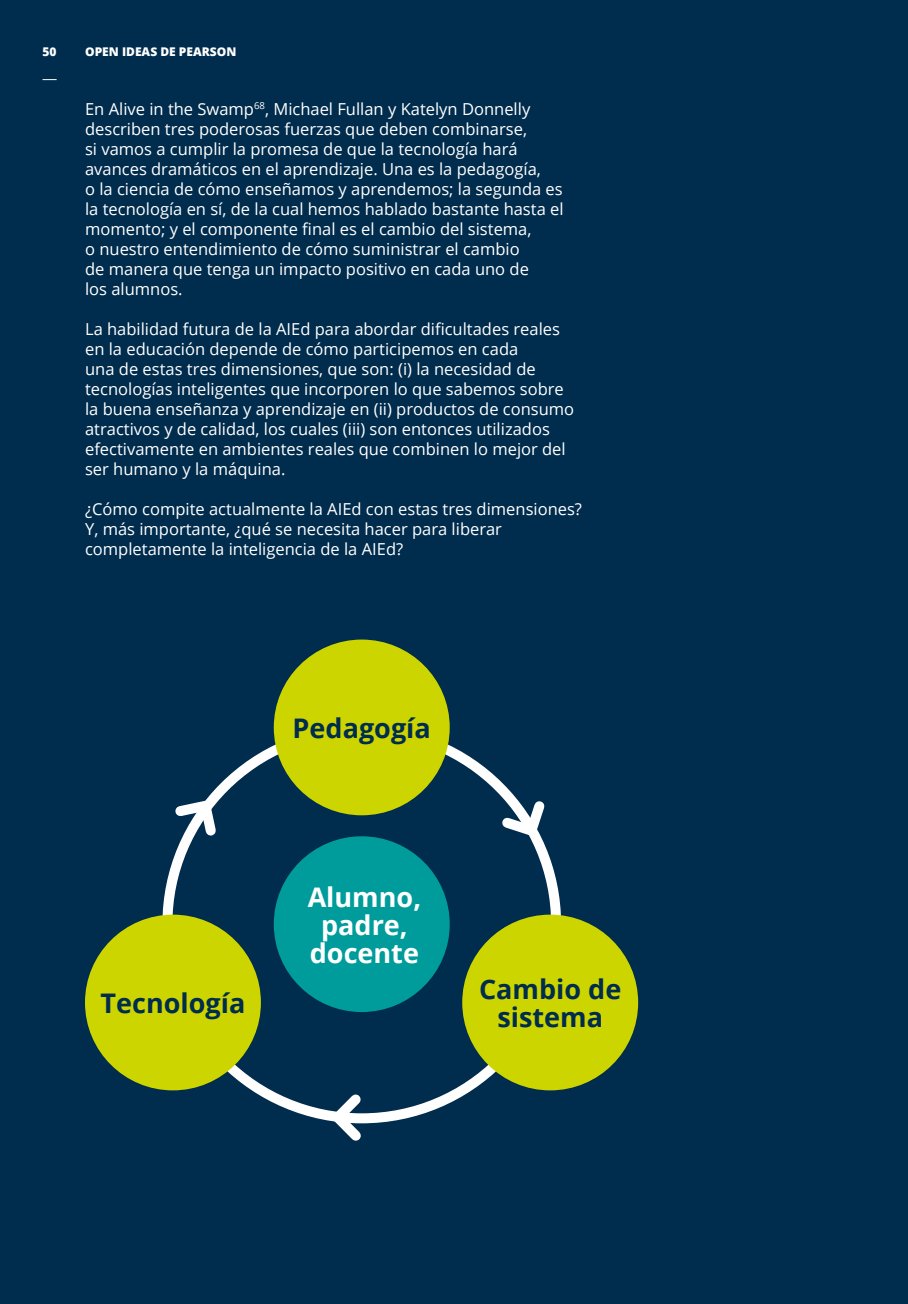
<style>
.page{position:relative;width:908px;height:1304px;background:#fff}
.page>*{position:absolute;margin:0;border:0;box-sizing:border-box;transform-origin:0 0}
.t1{font:700 27px/28px "Open Sans";color:#002c4d;text-align:center}
.t2{font:700 27px/28px "Open Sans";color:#fff;text-align:center}
.t3{font:16.4px/20px "Open Sans";color:#fff}
.t4{font:800 12px "Open Sans";color:#fff}
</style>
<div class="page">
<div style="left:0;top:0;width:907px;height:1304px;background:#002c4d"></div>
<svg style="left:43px;top:79px;width:14px;height:1px"></svg>
<div style="left:274px;top:836px;width:175px;height:176px;background:#009c9b;border-radius:50%"></div>
<div style="left:85px;top:915px;width:176px;height:175px;background:#cdd500;border-radius:50%"></div>
<div style="left:462px;top:915px;width:176px;height:175px;background:#cdd500;border-radius:50%"></div>
<svg style="left:499px;top:794px;width:46px;height:49px"></svg>
<svg style="left:175px;top:794px;width:47px;height:48px"></svg>
<svg style="left:323px;top:1094px;width:47px;height:47px"></svg>
<div style="left:274px;top:640px;width:175px;height:175px;background:#cdd500;border-radius:50%"></div>
<p class="t4" style="left:43px;top:42px;width:16px">50</p>
<p class="t4" style="left:85px;top:42px;width:153px">OPEN IDEAS DE PEARSON</p>
<p class="t3" style="left:85px;top:98px;width:480px">En Alive in the Swamp<sup>68</sup>, Michael Fullan y Katelyn Donnelly describen tres poderosas fuerzas que deben combinarse,<br>si vamos a cumplir la promesa de que la tecnología hará avances dramáticos en el aprendizaje. Una es la pedagogía,<br>o la ciencia de cómo enseñamos y aprendemos; la segunda es la tecnología en sí, de la cual hemos hablado bastante hasta el momento; y el componente final es el cambio del sistema,<br>o nuestro entendimiento de cómo suministrar el cambio<br>de manera que tenga un impacto positivo en cada uno de<br>los alumnos.</p>
<p class="t3" style="left:85px;top:318px;width:490px">La habilidad futura de la AIEd para abordar dificultades reales en la educación depende de cómo participemos en cada<br>una de estas tres dimensiones, que son: (i) la necesidad de tecnologías inteligentes que incorporen lo que sabemos sobre la buena enseñanza y aprendizaje en (ii) productos de consumo atractivos y de calidad, los cuales (iii) son entonces utilizados efectivamente en ambientes reales que combinen lo mejor del ser humano y la máquina.</p>
<p class="t3" style="left:85px;top:498px;width:498px">¿Cómo compite actualmente la AIEd con estas tres dimensiones?<br>Y, más importante, ¿qué se necesita hacer para liberar completamente la inteligencia de la AIEd?</p>
<h1 class="t1" style="left:292px;top:713px;width:140px">Pedagogía</h1>
<h1 class="t1" style="left:100px;top:988px;width:146px">Tecnología</h1>
<h1 class="t2" style="left:307px;top:882px;width:115px">Alumno, padre, docente</h1>
<h1 class="t1" style="left:479px;top:974px;width:144px">Cambio de sistema</h1>
</div>
